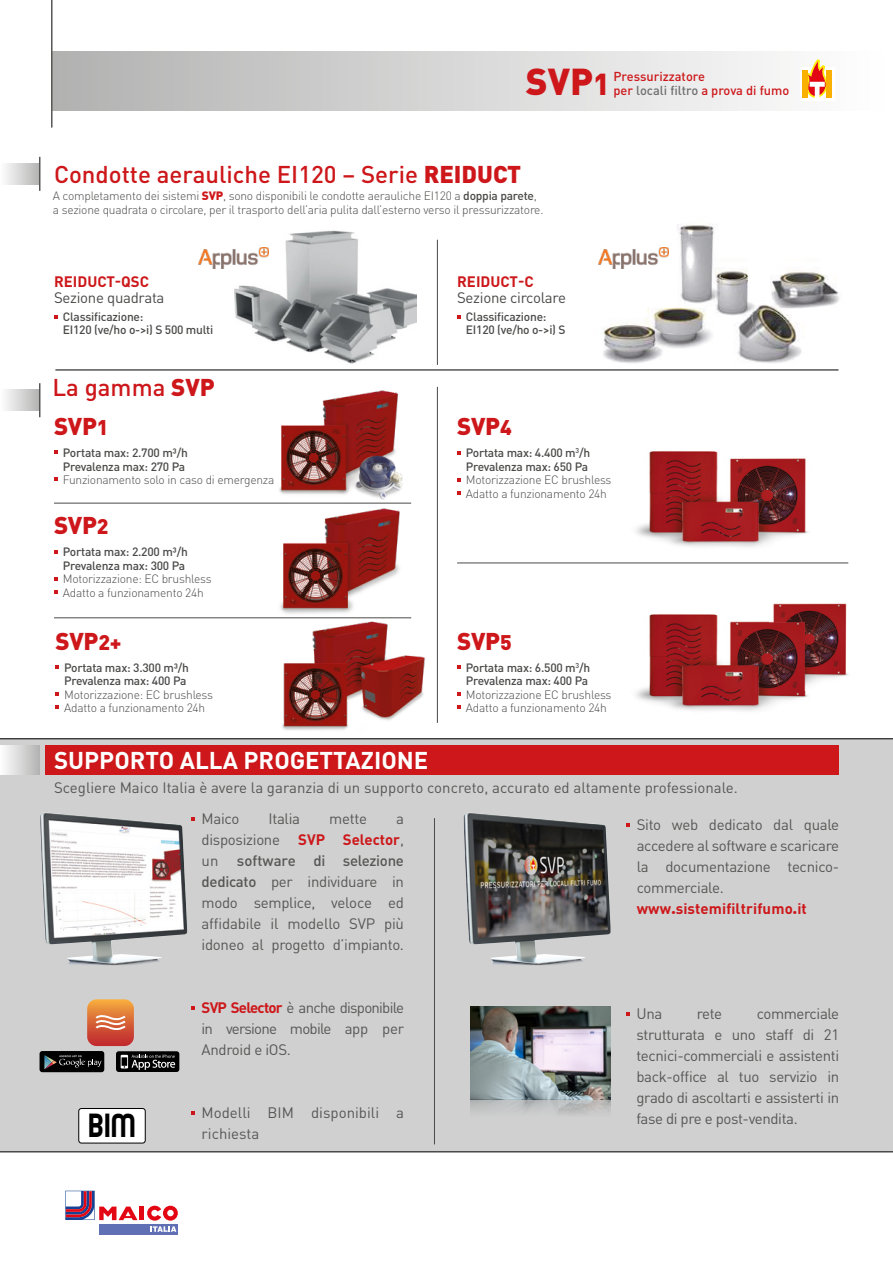
<style>
.page{position:relative;width:893px;height:1263px;background:#fff}
.page>*{position:absolute;margin:0;border:0;box-sizing:border-box;transform-origin:0 0}
.t1{font:900 37.05px "DIN Pro";color:#cd171a}
.t2{font:35.1px "SF Speedwaystar Condensed";color:#000}
.t3{font:500 24px "DIN Pro";color:#cd171a}
.t4{font:700 24px "DIN Pro";color:#fff}
.t5{font:900 24px "DIN Pro";letter-spacing:-.01em;color:#cd171a}
.t6{font:15px/21px "DIN Pro";letter-spacing:-.02em;color:#575756;text-align:justify}
.t7{font:15px "DIN Pro";color:#575756}
.t8{font:15px "DIN Pro";letter-spacing:-.02em;color:#4a4a49}
.t9{font:700 15px "DIN Pro";color:#cd171a}
.t10{font:500 12.9px/14px "DIN Pro";color:#cd171a}
.t11{font:300 12px/13.5px "DIN Pro";letter-spacing:-.02em;color:#4a4a49}
.t12{font:500 12px/13.5px "DIN Pro";letter-spacing:-.02em;color:#4a4a49}
.s1{font-size:30px}
.s2{color:#706f6f}
.s3{font-weight:900}
.s4{font-weight:900;color:#cd171a}
.s5{font-weight:500}
.s6{font-size:21px}
.s7{font-weight:700;color:#cd171a}
.s8{font-family:"Gill Sans";font-weight:700;color:#cd171a}
</style>
<div class="page">
<img style="left:636px;top:614px;width:172px;height:97px">
<img style="left:234px;top:230px;width:183px;height:134px">
<div style="left:0;top:739px;width:893px;height:413px;background:#d0d0d0"></div>
<div style="left:51px;top:51px;width:842px;height:60px;background:linear-gradient(to right,#b2b1b1,#fff)"></div>
<hr style="left:51px;top:0;width:2px;height:128px;background:#575756">
<div style="left:139px;top:1206px;width:5px;height:14px;background:#e30613"></div>
<svg style="left:147px;top:1206px;width:31px;height:14px"></svg>
<svg style="left:65px;top:1191px;width:73px;height:29px"></svg>
<div style="left:99px;top:1224px;width:78px;height:10px;background:#6070b4"></div>
<svg style="left:150px;top:1226px;width:26px;height:6px"></svg>
<svg style="left:892px;top:884px;width:1px;height:21px"></svg>
<img style="left:598px;top:247px;width:62px;height:22px">
<img style="left:198px;top:247px;width:70px;height:22px">
<img style="left:725px;top:311px;width:79px;height:59px">
<img style="left:773px;top:271px;width:67px;height:40px">
<img style="left:673px;top:314px;width:39px;height:34px">
<img style="left:595px;top:308px;width:78px;height:62px">
<img style="left:660px;top:223px;width:54px;height:91px">
<img style="left:698px;top:259px;width:75px;height:67px">
<div style="left:0;top:163px;width:40px;height:21px;background:linear-gradient(to right,#fff,#b5b4b4)"></div>
<div style="left:0;top:390px;width:40px;height:21px;background:linear-gradient(to right,#fff,#b5b4b4)"></div>
<div style="left:0;top:745px;width:40px;height:30px;background:linear-gradient(to right,#fff,#b5b5b4)"></div>
<hr style="left:39px;top:157px;width:1px;height:34px;background:#575756">
<hr style="left:39px;top:383px;width:1px;height:34px;background:#575756">
<svg style="left:55px;top:666px;width:4px;height:3px"></svg>
<svg style="left:55px;top:693px;width:4px;height:3px"></svg>
<svg style="left:55px;top:706px;width:4px;height:3px"></svg>
<hr style="left:437px;top:387px;width:1px;height:336px;background:#4a4a49">
<hr style="left:434px;top:818px;width:1px;height:326px;background:#4a4a49">
<hr style="left:437px;top:240px;width:1px;height:125px;background:#4a4a49">
<img style="left:264px;top:390px;width:148px;height:114px">
<img style="left:282px;top:621px;width:143px;height:109px">
<svg style="left:800px;top:68px;width:34px;height:33px"></svg>
<div style="left:803px;top:70px;width:5px;height:28px;background:#f9b000"></div>
<div style="left:826px;top:70px;width:6px;height:28px;background:#f9b000"></div>
<svg style="left:806px;top:59px;width:22px;height:39px"></svg>
<img style="left:470px;top:1006px;width:140px;height:110px">
<div style="left:45px;top:746px;width:793px;height:29px;background:#cd171a"></div>
<img style="left:636px;top:451px;width:173px;height:96px">
<svg style="left:54px;top:550px;width:3px;height:4px"></svg>
<svg style="left:54px;top:577px;width:3px;height:4px"></svg>
<svg style="left:54px;top:590px;width:3px;height:4px"></svg>
<svg style="left:457px;top:451px;width:3px;height:4px"></svg>
<svg style="left:457px;top:478px;width:3px;height:4px"></svg>
<svg style="left:457px;top:491px;width:3px;height:4px"></svg>
<hr style="left:54px;top:503px;width:357px;height:1px;background:#4a4a49">
<hr style="left:54px;top:617px;width:357px;height:1px;background:#4a4a49">
<hr style="left:457px;top:563px;width:391px;height:1px;background:#4a4a49">
<img style="left:280px;top:508px;width:120px;height:106px">
<svg style="left:627px;top:823px;width:3px;height:4px"></svg>
<svg style="left:627px;top:1012px;width:3px;height:4px"></svg>
<svg style="left:191px;top:818px;width:4px;height:3px"></svg>
<svg style="left:191px;top:1007px;width:4px;height:3px"></svg>
<svg style="left:191px;top:1112px;width:4px;height:3px"></svg>
<div style="left:79px;top:1108px;width:66px;height:35px;background:#fff;border-radius:3px"></div>
<div style="left:79px;top:1108px;width:66px;height:35px;border:1px solid #000;border-radius:3px"></div>
<img style="left:40px;top:812px;width:147px;height:152px">
<img style="left:67px;top:959px;width:95px;height:7px">
<img style="left:464px;top:812px;width:146px;height:152px">
<img style="left:491px;top:959px;width:94px;height:7px">
<img style="left:769px;top:603px;width:80px;height:87px">
<img style="left:650px;top:615px;width:155px;height:90px">
<hr style="left:55px;top:370px;width:783px;height:1px;background:#000">
<svg style="left:87px;top:999px;width:47px;height:47px;background:#db774d"></svg>
<div style="left:40px;top:1051px;width:64px;height:21px;background:#000;border-radius:3px"></div>
<svg style="left:44px;top:1055px;width:57px;height:14px"></svg>
<div style="left:116px;top:1051px;width:63px;height:21px;background:#000;border-radius:3px"></div>
<svg style="left:121px;top:1054px;width:54px;height:16px"></svg>
<h1 class="t1" style="left:526px;top:56px;width:86px">SVP<span class="s1">1</span></h1>
<p class="t10" style="left:613px;top:69px;width:177px">Pressurizzatore<br>per <span class="s2">locali filtro</span> a prova di fumo</p>
<h3 class="t3" style="left:54px;top:158px;width:469px">Condotte aerauliche EI120 – Serie <span class="s3">REIDUCT</span></h3>
<p class="t11" style="left:53px;top:188px;width:492px">A completamento dei sistemi <span class="s4">SVP</span>, sono disponibili le condotte aerauliche EI120 a <span class="s5">doppia parete</span>, a sezione quadrata o circolare, per il trasporto dell’aria pulita dall’esterno verso il pressurizzatore.</p>
<p class="t9" style="left:54px;top:271px;width:96px">REIDUCT-QSC</p>
<p class="t8" style="left:54px;top:288px;width:112px">Sezione quadrata</p>
<p class="t12" style="left:63px;top:309px;width:152px">Classificazione:<br>EI120 (ve/ho o-&gt;i) S 500 multi</p>
<h3 class="t3" style="left:52px;top:371px;width:164px">La gamma <span class="s3">SVP</span></h3>
<h3 class="t5" style="left:54px;top:410px;width:56px">SVP<span class="s6">1</span></h3>
<p class="t12" style="left:63px;top:445px;width:127px">Portata max: 2.700 m³/h<br>Prevalenza max: 270 Pa</p>
<p class="t11" style="left:63px;top:472px;width:213px">Funzionamento solo in caso di emergenza</p>
<h3 class="t5" style="left:54px;top:509px;width:56px">SVP<span class="s6">2</span></h3>
<p class="t12" style="left:63px;top:544px;width:127px">Portata max: 2.200 m³/h<br>Prevalenza max: 300 Pa</p>
<p class="t11" style="left:63px;top:571px;width:150px">Motorizzazione: EC brushless<br>Adatto a funzionamento 24h</p>
<h3 class="t5" style="left:55px;top:625px;width:68px">SVP<span class="s6">2+</span></h3>
<p class="t12" style="left:64px;top:660px;width:127px">Portata max: 3.300 m³/h<br>Prevalenza max: 400 Pa</p>
<p class="t11" style="left:64px;top:687px;width:150px">Motorizzazione: EC brushless<br>Adatto a funzionamento 24h</p>
<h3 class="t4" style="left:54px;top:744px;width:376px">SUPPORTO ALLA PROGETTAZIONE</h3>
<p class="t9" style="left:457px;top:271px;width:78px">REIDUCT-C</p>
<p class="t8" style="left:457px;top:288px;width:110px">Sezione circolare</p>
<p class="t12" style="left:466px;top:309px;width:101px">Classificazione:<br>EI120 (ve/ho o-&gt;i) S</p>
<h3 class="t5" style="left:457px;top:410px;width:56px">SVP<span class="s6">4</span></h3>
<p class="t12" style="left:466px;top:445px;width:126px">Portata max: 4.400 m<sup>3</sup>/h<br>Prevalenza max: 650 Pa</p>
<p class="t11" style="left:466px;top:472px;width:147px">Motorizzazione EC brushless<br>Adatto a funzionamento 24h</p>
<h3 class="t5" style="left:457px;top:625px;width:56px">SVP<span class="s6">5</span></h3>
<p class="t12" style="left:466px;top:660px;width:126px">Portata max: 6.500 m<sup>3</sup>/h<br>Prevalenza max: 400 Pa</p>
<p class="t11" style="left:466px;top:687px;width:147px">Motorizzazione EC brushless<br>Adatto a funzionamento 24h</p>
<p class="t7" style="left:54px;top:778px;width:685px">Scegliere Maico Italia è avere la garanzia di un supporto concreto, accurato ed altamente professionale.</p>
<h2 class="t2" style="left:88px;top:1107px;width:49px">BIM</h2>
<p class="t6" style="left:202px;top:807px;width:39px">Maico</p>
<p class="t6" style="left:269px;top:807px;width:33px">Italia</p>
<p class="t6" style="left:329px;top:807px;width:39px">mette</p>
<p class="t6" style="left:202px;top:807px;width:204px;text-indent:195px">a disposizione <span class="s7">SVP Selector</span>, un <span class="s5">software di selezione dedicato</span> per individuare in modo semplice, veloce ed affidabile il modello SVP più idoneo al progetto d’impianto.</p>
<p class="t6" style="left:202px;top:996px;width:204px"><span class="s7">SVP Selector</span> è anche disponibile in versione mobile app per Android e iOS.</p>
<p class="t7" style="left:202px;top:1102px;width:204px">Modelli BIM disponibili a</p>
<p class="t7" style="left:202px;top:1123px;width:59px">richiesta</p>
<p class="t6" style="left:637px;top:813px;width:204px;text-align:left">Sito web dedicato dal quale accedere al software e scaricare la documentazione tecnico&shy;commerciale. <span class="s7">www</span><span class="s8">.</span><span class="s7">sistemifiltrifumo</span><span class="s8">.</span><span class="s7">it</span></p>
<p class="t6" style="left:636px;top:1002px;width:204px;text-indent:120px">commerciale strutturata e uno staff di 21 tecnici-commerciali e assistenti back-office al tuo servizio in grado di ascoltarti e assisterti in fase di pre e post-vendita.</p>
<p class="t6" style="left:636px;top:1002px;width:27px">Una</p>
<p class="t6" style="left:697px;top:1002px;width:27px">rete</p>
</div>
